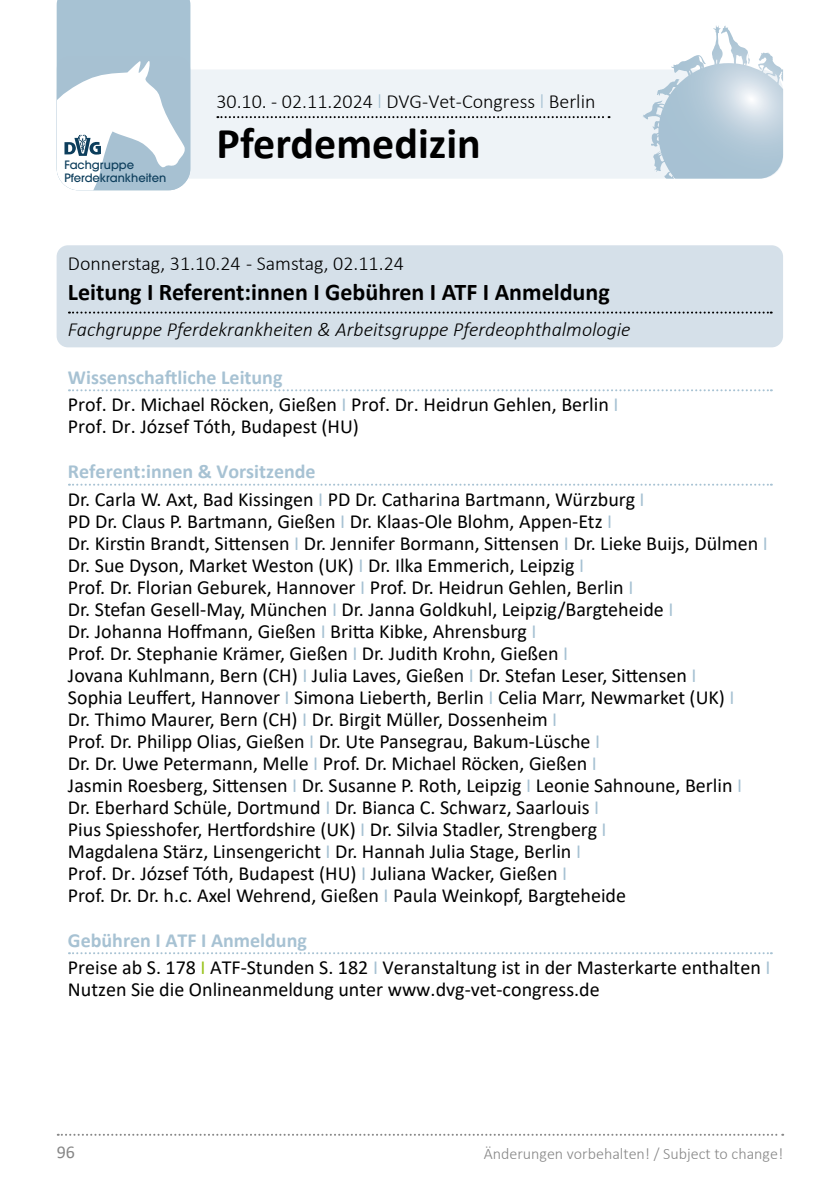
<style>
.page{position:relative;width:840px;height:1191px;background:#fff}
.page>*{position:absolute;margin:0;border:0;box-sizing:border-box;transform-origin:0 0}
.t1{font:700 44px "Calibri";color:#000}
.t2{font:700 24px "Calibri";color:#000}
.t3{font:20px/22px "Calibri";color:#000}
.t4{font:300 20px "Calibri";color:#000}
.t5{font:italic 300 20px "Calibri";color:#000}
.t6{font:18px "Calibri";color:#878787}
.t7{font:300 16px "Calibri";color:#878787}
.t8{font:500 11.4px/13.2px "ITC Avant Garde Std";color:#0d3e5c}
.s1{color:#a7c2d3}
.s2{font-weight:700;color:#a7c2d3}
.s3{color:#99c31d}
</style>
<div class="page">
<svg style="left:58px;top:1133px;width:724px;height:2px"></svg>
<svg style="left:69px;top:389px;width:702px;height:2px"></svg>
<svg style="left:69px;top:484px;width:702px;height:2px"></svg>
<svg style="left:69px;top:952px;width:702px;height:2px"></svg>
<svg style="left:57px;top:69px;width:725px;height:110px;background:#e5ecf2"></svg>
<svg style="left:57px;top:0;width:133px;height:190px"></svg>
<svg style="left:642px;top:28px;width:74px;height:102px"></svg>
<svg style="left:217px;top:116px;width:392px;height:2px"></svg>
<div style="left:57px;top:245px;width:725px;height:102px;background:#d5e0e9;border-radius:11px"></div>
<svg style="left:69px;top:311px;width:702px;height:2px"></svg>
<p class="t8" style="left:64px;top:158px;width:103px">Fachgruppe<br>Pferdekrankheiten</p>
<p class="t4" style="left:216px;top:89px;width:380px">30.10. - 02.11.2024 <span class="s1">l</span> DVG-Vet-Congress <span class="s1">l</span> Berlin</p>
<h1 class="t1" style="left:216px;top:112px;width:266px">Pferdemedizin</h1>
<p class="t4" style="left:68px;top:251px;width:337px">Donnerstag, 31.10.24 - Samstag, 02.11.24</p>
<p class="t2" style="left:68px;top:275px;width:543px">Leitung I Referent:innen I Gebühren I ATF I Anmeldung</p>
<p class="t5" style="left:68px;top:317px;width:564px">Fachgruppe Pferdekrankheiten &amp; Arbeitsgruppe Pferdeophthalmologie</p>
<p class="t3" style="left:68px;top:363px;width:551px;line-height:27.6px"><span class="s2">Wissenschaftliche Leitung<br></span>Prof. Dr. Michael Röcken, Gießen <span class="s1">I</span> Prof. Dr. Heidrun Gehlen, Berlin <span class="s1">I</span></p>
<p class="t3" style="left:68px;top:415px;width:292px">Prof. Dr. József Tóth, Budapest (HU)</p>
<p class="t3" style="left:68px;top:457px;width:578px;line-height:27.6px"><span class="s2">Referent:innen &amp; Vorsitzende<br></span>Dr. Carla W. Axt, Bad Kissingen <span class="s1">I</span> PD Dr. Catharina Bartmann, Würzburg <span class="s1">I</span></p>
<p class="t3" style="left:68px;top:509px;width:701px">PD Dr. Claus P. Bartmann, Gießen <span class="s1">I</span> Dr. Klaas-Ole Blohm, Appen-Etz <span class="s1">I<br></span>Dr. Kirstin Brandt, Sittensen <span class="s1">I</span> Dr. Jennifer Bormann, Sittensen <span class="s1">I</span> Dr. Lieke Buijs, Dülmen <span class="s1">I </span>Dr. Sue Dyson, Market Weston (UK) <span class="s1">I</span> Dr. Ilka Emmerich, Leipzig <span class="s1">I<br></span>Prof. Dr. Florian Geburek, Hannover <span class="s1">I</span> Prof. Dr. Heidrun Gehlen, Berlin <span class="s1">I<br></span>Dr. Stefan Gesell-May, München <span class="s1">I</span> Dr. Janna Goldkuhl, Leipzig/Bargteheide <span class="s1">I<br></span>Dr. Johanna Hoffmann, Gießen <span class="s1">I</span> Britta Kibke, Ahrensburg <span class="s1">I<br></span>Prof. Dr. Stephanie Krämer, Gießen <span class="s1">I</span> Dr. Judith Krohn, Gießen <span class="s1">I<br></span>Jovana Kuhlmann, Bern (CH) <span class="s1">I</span> Julia Laves, Gießen <span class="s1">I</span> Dr. Stefan Leser, Sittensen <span class="s1">I<br></span>Sophia Leuffert, Hannover <span class="s1">I</span> Simona Lieberth, Berlin <span class="s1">I</span> Celia Marr, Newmarket (UK) <span class="s1">I<br></span>Dr. Thimo Maurer, Bern (CH) <span class="s1">I</span> Dr. Birgit Müller, Dossenheim <span class="s1">I<br></span>Prof. Dr. Philipp Olias, Gießen <span class="s1">I</span> Dr. Ute Pansegrau, Bakum-Lüsche <span class="s1">I<br></span>Dr. Dr. Uwe Petermann, Melle <span class="s1">I</span> Prof. Dr. Michael Röcken, Gießen <span class="s1">I<br></span>Jasmin Roesberg, Sittensen <span class="s1">I</span> Dr. Susanne P. Roth, Leipzig <span class="s1">I</span> Leonie Sahnoune, Berlin <span class="s1">I </span>Dr. Eberhard Schüle, Dortmund <span class="s1">I</span> Dr. Bianca C. Schwarz, Saarlouis <span class="s1">I<br></span>Pius Spiesshofer, Hertfordshire (UK) <span class="s1">I</span> Dr. Silvia Stadler, Strengberg <span class="s1">I<br></span>Magdalena Stärz, Linsengericht <span class="s1">I</span> Dr. Hannah Julia Stage, Berlin <span class="s1">I<br></span>Prof. Dr. József Tóth, Budapest (HU) <span class="s1">I</span> Juliana Wacker, Gießen <span class="s1">I<br></span>Prof. Dr. Dr. h.c. Axel Wehrend, Gießen <span class="s1">I</span> Paula Weinkopf, Bargteheide</p>
<p class="t3" style="left:68px;top:925px;width:703px;line-height:27.6px"><span class="s2">Gebühren I ATF I Anmeldung<br></span>Preise ab S. 178 <span class="s3">I</span> ATF-Stunden S. 182 <span class="s1">I</span> Veranstaltung ist in der Masterkarte enthalten <span class="s1">I</span></p>
<p class="t3" style="left:68px;top:978px;width:533px">Nutzen Sie die Onlineanmeldung unter www.dvg-vet-congress.de</p>
<p class="t6" style="left:57px;top:1139px;width:20px">96</p>
<p class="t7" style="left:483px;top:1143px;width:301px">Änderungen vorbehalten! / Subject to change!</p>
</div>
